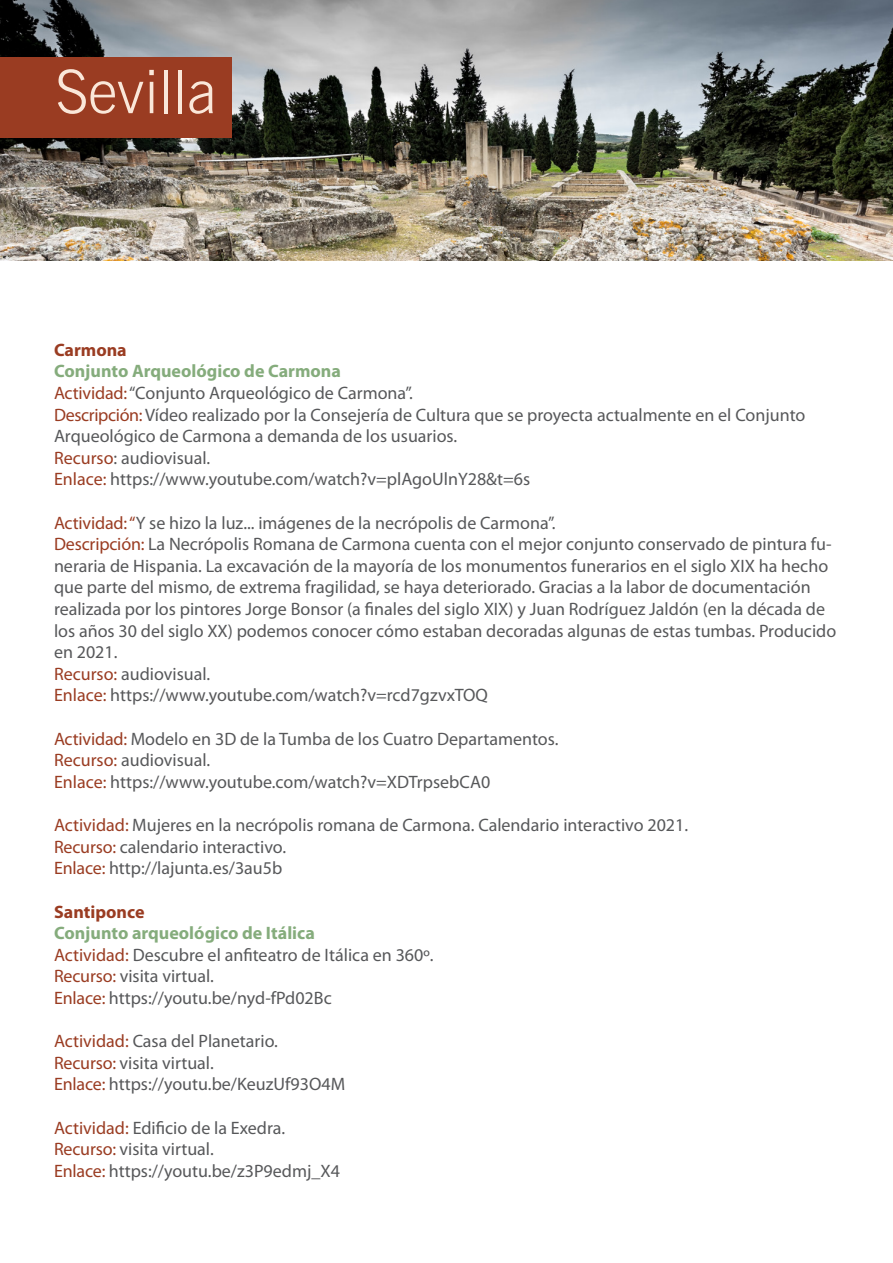
<style>
.page{position:relative;width:893px;height:1263px;background:#fff}
.page>*{position:absolute;margin:0;border:0;box-sizing:border-box;transform-origin:0 0}
.t1{font:300 60px "News Gothic BT";color:#fae7d9}
.t2{font:18px/21.6px "Myriad Pro";color:#57585a}
.t3{font:700 18px "Myriad Pro";color:#85ac7c}
.t4{font:700 18px "Myriad Pro";color:#9a3c22}
.s1{color:#9a3c22}
</style>
<div class="page">
<img style="left:0;top:0;width:893px;height:261px">
<div style="left:0;top:57px;width:232px;height:80px;background:#9a3c22"></div>
<p class="t1" style="left:55px;top:56px;width:163px">Sevilla</p>
<p class="t4" style="left:54px;top:338px;width:74px">Carmona</p>
<p class="t3" style="left:54px;top:360px;width:288px">Conjunto Arqueológico de Carmona</p>
<p class="t2" style="left:54px;top:382px;width:360px"><span class="s1">Actividad:</span> “Conjunto Arqueológico de Carmona”.</p>
<p class="t2" style="left:54px;top:403px;width:753px"><span class="s1">Descripción:</span> Vídeo realizado por la Consejería de Cultura que se proyecta actualmente en el Conjunto<br>Arqueológico de Carmona a demanda de los usuarios.</p>
<p class="t2" style="left:54px;top:447px;width:158px"><span class="s1">Recurso</span>: audiovisual.</p>
<p class="t2" style="left:54px;top:468px;width:478px"><span class="s1">Enlace:</span> https://www.youtube.com/watch?v=plAgoUlnY28&amp;t=6s</p>
<p class="t2" style="left:54px;top:511px;width:503px"><span class="s1">Actividad: “</span>Y se hizo la luz... imágenes de la necrópolis de Carmona”.</p>
<p class="t2" style="left:54px;top:533px;width:784px"><span class="s1">Descripción:</span> La Necrópolis Romana de Carmona cuenta con el mejor conjunto conservado de pintura fu&shy;neraria de Hispania. La excavación de la mayoría de los monumentos funerarios en el siglo XIX ha hecho que parte del mismo, de extrema fragilidad, se haya deteriorado. Gracias a la labor de documentación realizada por los pintores Jorge Bonsor (a finales del siglo XIX) y Juan Rodríguez Jaldón (en la década de los años 30 del siglo XX) podemos conocer cómo estaban decoradas algunas de estas tumbas. Producido en 2021.</p>
<p class="t2" style="left:54px;top:663px;width:158px"><span class="s1">Recurso:</span> audiovisual.</p>
<p class="t2" style="left:54px;top:684px;width:436px"><span class="s1">Enlace:</span> https://www.youtube.com/watch?v=rcd7gzvxTOQ</p>
<p class="t2" style="left:54px;top:727px;width:506px"><span class="s1">Actividad:</span> Modelo en 3D de la Tumba de los Cuatro Departamentos.</p>
<p class="t2" style="left:54px;top:749px;width:158px"><span class="s1">Recurso:</span> audiovisual.</p>
<p class="t2" style="left:54px;top:771px;width:438px"><span class="s1">Enlace:</span> https://www.youtube.com/watch?v=XDTrpsebCA0</p>
<p class="t2" style="left:54px;top:814px;width:636px"><span class="s1">Actividad:</span> Mujeres en la necrópolis romana de Carmona. Calendario interactivo 2021.</p>
<p class="t2" style="left:54px;top:835px;width:234px"><span class="s1">Recurso:</span> calendario interactivo.</p>
<p class="t2" style="left:54px;top:857px;width:230px"><span class="s1">Enlace:</span> http://lajunta.es/3au5b</p>
<p class="t4" style="left:54px;top:900px;width:92px">Santiponce</p>
<p class="t3" style="left:54px;top:921px;width:262px">Conjunto arqueológico de Itálica</p>
<p class="t2" style="left:54px;top:943px;width:381px"><span class="s1">Actividad:</span> Descubre el anfiteatro de Itálica en 360º.</p>
<p class="t2" style="left:54px;top:965px;width:161px"><span class="s1">Recurso:</span> visita virtual.</p>
<p class="t2" style="left:54px;top:987px;width:279px"><span class="s1">Enlace:</span> https://youtu.be/nyd-fPd02Bc</p>
<p class="t2" style="left:54px;top:1030px;width:225px"><span class="s1">Actividad:</span> Casa del Planetario.</p>
<p class="t2" style="left:54px;top:1051px;width:161px"><span class="s1">Recurso:</span> visita virtual.</p>
<p class="t2" style="left:54px;top:1073px;width:293px"><span class="s1">Enlace:</span> https://youtu.be/KeuzUf93O4M</p>
<p class="t2" style="left:54px;top:1116px;width:233px"><span class="s1">Actividad:</span> Edificio de la Exedra.</p>
<p class="t2" style="left:54px;top:1138px;width:161px"><span class="s1">Recurso:</span> visita virtual.</p>
<p class="t2" style="left:54px;top:1159px;width:287px"><span class="s1">Enlace:</span> https://youtu.be/z3P9edmj_X4</p>
</div>
